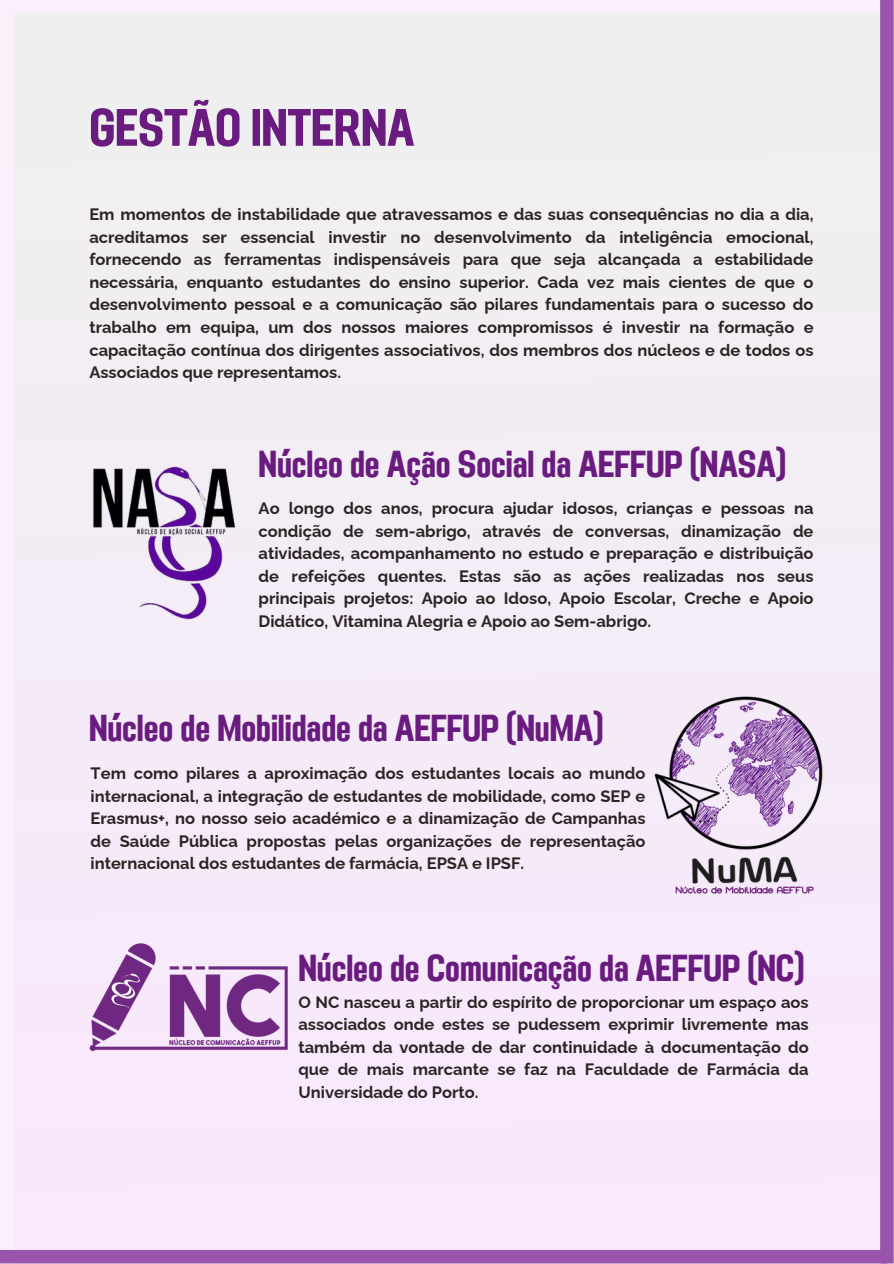
<style>
.page{position:relative;width:894px;height:1264px;background:#fff}
.page>*{position:absolute;margin:0;border:0;box-sizing:border-box;transform-origin:0 0}
.t1{font:52.5px "Adirek Sans 700";color:#6a1b80}
.t2{font:37.5px "Adirek Sans 700";color:#6a1b80}
.t3{font:700 16.5px/22.5px "Raleway";color:#2c2424;text-align:justify}
</style>
<div class="page">
<div style="left:0;top:0;width:893px;height:1263px;background:#f4ecf6"></div>
<img style="left:89px;top:943px;width:199px;height:108px">
<img style="left:654px;top:696px;width:169px;height:198px">
<img style="left:93px;top:466px;width:143px;height:154px">
<div style="left:7px;top:0;width:886px;height:14px;background:#faeffb"></div>
<div style="left:0;top:0;width:13px;height:1263px;background:#faeffb"></div>
<svg style="left:880px;top:0;width:13px;height:1263px;background:#9956ac"></svg>
<div style="left:0;top:1249px;width:886px;height:14px;background:#9955ac"></div>
<p class="t1" style="left:89px;top:97px;width:326px">GESTÃO INTERNA</p>
<p class="t3" style="left:89px;top:203px;width:725px">Em momentos de instabilidade que atravessamos e das suas consequências no dia a dia, acreditamos ser essencial investir no desenvolvimento da inteligência emocional, fornecendo as ferramentas indispensáveis para que seja alcançada a estabilidade necessária, enquanto estudantes do ensino superior. Cada vez mais cientes de que o desenvolvimento pessoal e a comunicação são pilares fundamentais para o sucesso do trabalho em equipa, um dos nossos maiores compromissos é investir na formação e capacitação contínua dos dirigentes associativos, dos membros dos núcleos e de todos os Associados que representamos.</p>
<p class="t2" style="left:258px;top:442px;width:528px">Núcleo de Ação Social da AEFFUP (NASA)</p>
<p class="t3" style="left:258px;top:497px;width:556px">Ao longo dos anos, procura ajudar idosos, crianças e pessoas na condição de sem-abrigo, através de conversas, dinamização de atividades, acompanhamento no estudo e preparação e distribuição de refeições quentes. Estas são as ações realizadas nos seus principais projetos: Apoio ao Idoso, Apoio Escolar, Creche e Apoio Didático, Vitamina Alegria e Apoio ao Sem-abrigo.</p>
<h1 class="t2" style="left:89px;top:706px;width:515px">Núcleo de Mobilidade da AEFFUP (NuMA)</h1>
<p class="t3" style="left:91px;top:762px;width:556px">Tem como pilares a aproximação dos estudantes locais ao mundo internacional, a integração de estudantes de mobilidade, como SEP e Erasmus+, no nosso seio académico e a dinamização de Campanhas de Saúde Pública propostas pelas organizações de representação internacional dos estudantes de farmácia, EPSA e IPSF.</p>
<h2 class="t2" style="left:298px;top:945px;width:507px">Núcleo de Comunicação da AEFFUP (NC)</h2>
<p class="t3" style="left:298px;top:990px;width:511px">O NC nasceu a partir do espírito de proporcionar um espaço aos associados onde estes se pudessem exprimir livremente mas também da vontade de dar continuidade à documentação do que de mais marcante se faz na Faculdade de Farmácia da Universidade do Porto.</p>
</div>
